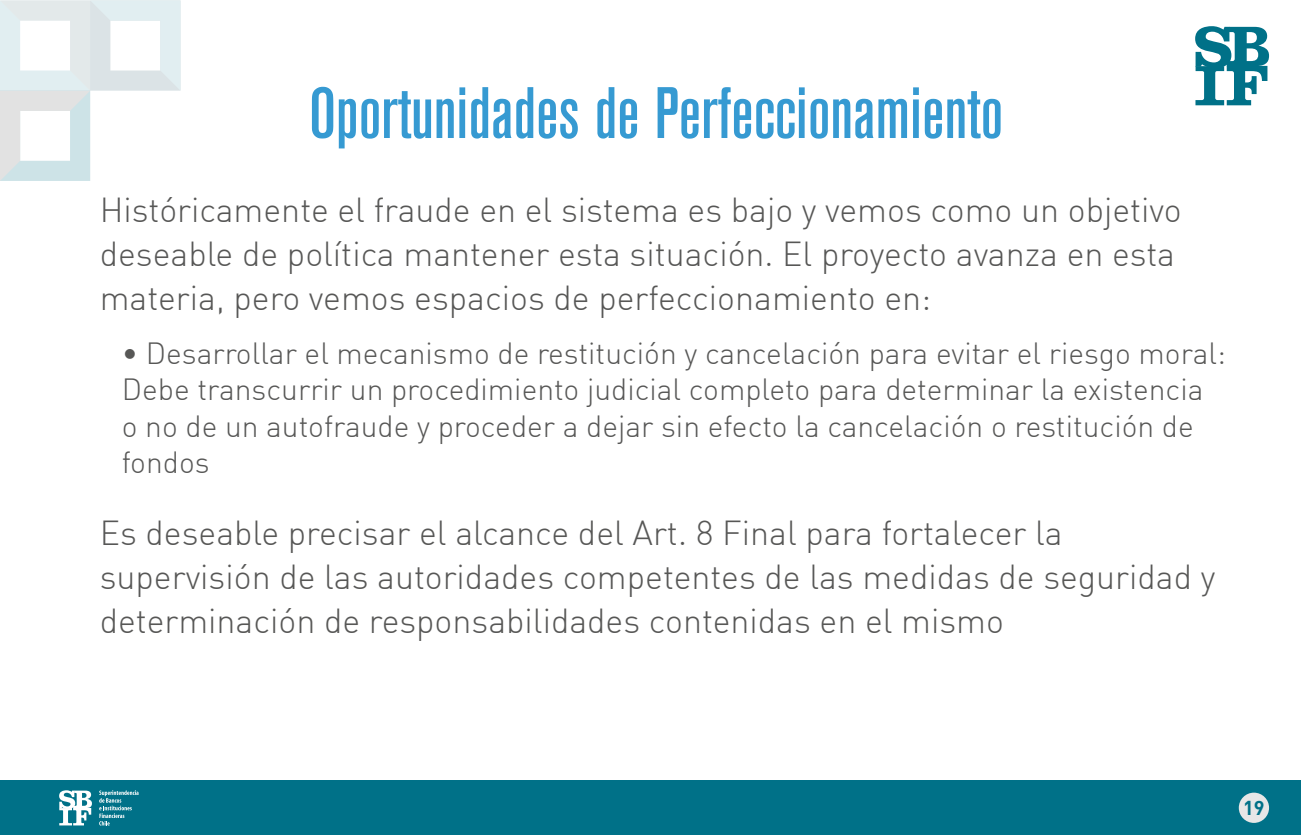
<style>
.page{position:relative;width:1301px;height:835px;background:#fff}
.page>*{position:absolute;margin:0;border:0;box-sizing:border-box;transform-origin:0 0}
.t1{font:500 72px "Akzidenz Grot Con BQ";color:#369ad2}
.t2{font:34px/44px "DIN Light Alternate";color:#575756}
.t3{font:30px/36px "DIN Light Alternate";color:#575756}
.t4{font:19.8px "DIN Bold";color:#007188}
</style>
<div class="page">
<div style="left:0;top:780px;width:1300px;height:54px;background:#007188"></div>
<div style="left:1238px;top:792px;width:30px;height:30px;background:#e7e7e7;border-radius:50%"></div>
<svg style="left:59px;top:790px;width:33px;height:35px"></svg>
<svg style="left:99px;top:790px;width:39px;height:35px"></svg>
<svg style="left:1195px;top:26px;width:73px;height:79px"></svg>
<svg style="left:0;top:0;width:180px;height:181px"></svg>
<h1 class="t1" style="left:309px;top:72px;width:695px">Oportunidades de Perfeccionamiento</h1>
<p class="t2" style="left:100px;top:188px;width:1083px">Históricamente el fraude en el sistema es bajo y vemos como un objetivo deseable de política mantener esta situación. El proyecto avanza en esta materia, pero vemos espacios de perfeccionamiento en:</p>
<p class="t3" style="left:122px;top:335px;width:1105px">• Desarrollar el mecanismo de restitución y cancelación para evitar el riesgo moral:<br>Debe transcurrir un procedimiento judicial completo para determinar la existencia o no de un autofraude y proceder a dejar sin efecto la cancelación o restitución de fondos</p>
<p class="t2" style="left:100px;top:510px;width:1116px">Es deseable precisar el alcance del Art. 8 Final para fortalecer la supervisión de las autoridades competentes de las medidas de seguridad y determinación de responsabilidades contenidas en el mismo</p>
<p class="t4" style="left:1242px;top:794px;width:23px">19</p>
</div>
